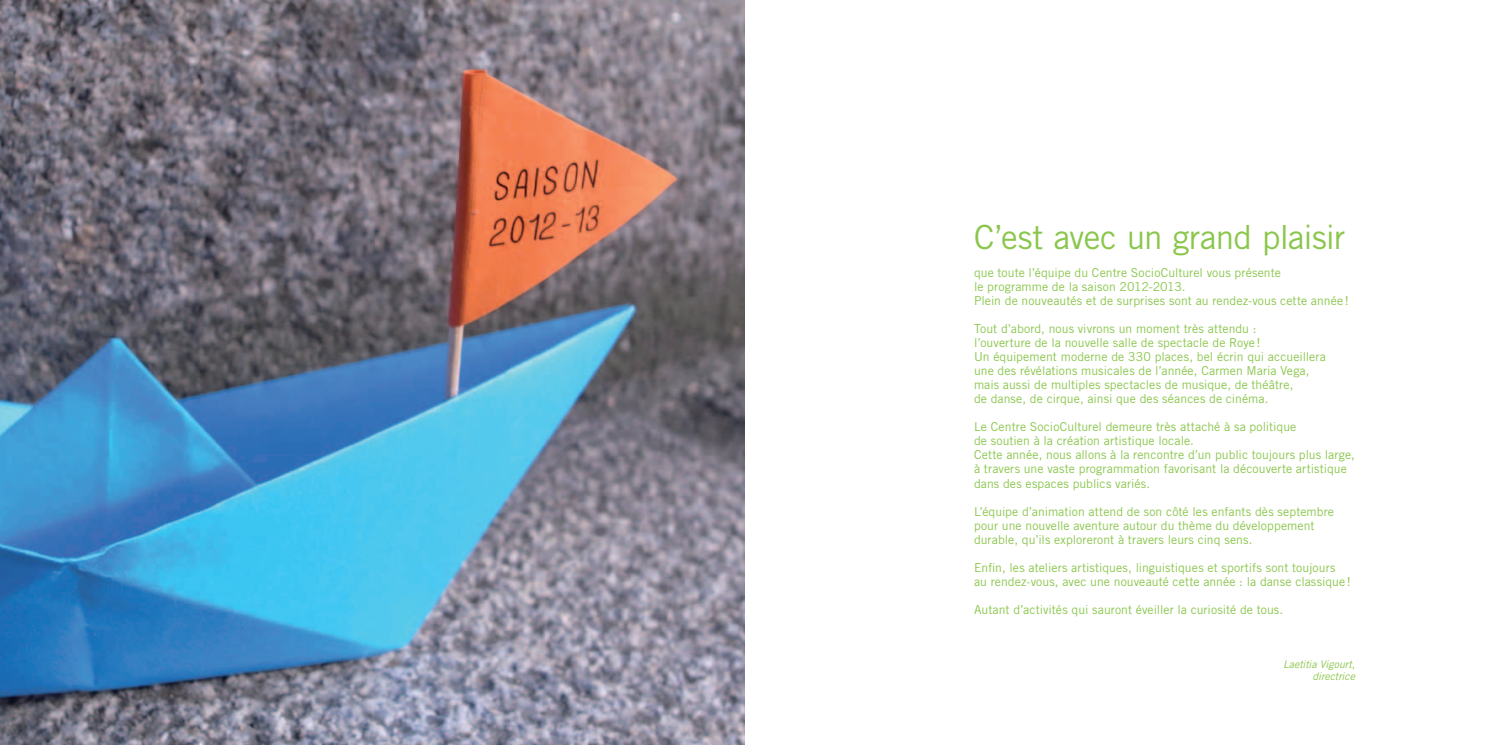
<style>
.page{position:relative;width:1489px;height:745px;background:#fff}
.page>*{position:absolute;margin:0;border:0;box-sizing:border-box;transform-origin:0 0}
.t1{font:33.25px "Trade Gothic LT Std";letter-spacing:-.02em;color:#8ac64b}
.t2{font:12.25px/14px "Trade Gothic LT Std";letter-spacing:.005em;color:#8ac64b}
.t3{font:italic 10.5px/12.2px "Trade Gothic LT Std";letter-spacing:-.005em;color:#8ac64b;text-align:right}
</style>
<div class="page">
<img style="left:0;top:0;width:744px;height:744px">
<h1 class="t1" style="left:974px;top:217px;width:372px">C’est avec un grand plaisir</h1>
<p class="t2" style="left:974px;top:265px;width:376px">que toute l’équipe du Centre SocioCulturel vous présente<br>le programme de la saison 2012-2013.<br>Plein de nouveautés et de surprises sont au rendez-vous cette année !</p>
<p class="t2" style="left:974px;top:321px;width:353px">Tout d’abord, nous vivrons un moment très attendu :<br>l’ouverture de la nouvelle salle de spectacle de Roye !<br>Un équipement moderne de 330 places, bel écrin qui accueillera une des révélations musicales de l’année, Carmen Maria Vega, mais aussi de multiples spectacles de musique, de théâtre,<br>de danse, de cirque, ainsi que des séances de cinéma.</p>
<p class="t2" style="left:974px;top:419px;width:382px">Le Centre SocioCulturel demeure très attaché à sa politique<br>de soutien à la création artistique locale.<br>Cette année, nous allons à la rencontre d’un public toujours plus large, à travers une vaste programmation favorisant la découverte artistique dans des espaces publics variés.</p>
<p class="t2" style="left:974px;top:503px;width:361px">L’équipe d’animation attend de son côté les enfants dès septembre pour une nouvelle aventure autour du thème du développement durable, qu’ils exploreront à travers leurs cinq sens.</p>
<p class="t2" style="left:974px;top:559px;width:378px">Enfin, les ateliers artistiques, linguistiques et sportifs sont toujours au rendez-vous, avec une nouveauté cette année : la danse classique !</p>
<p class="t2" style="left:974px;top:601px;width:311px">Autant d’activités qui sauront éveiller la curiosité de tous.</p>
<p class="t3" style="left:1282px;top:657px;width:73px">Laetitia Vigourt, directrice</p>
</div>
